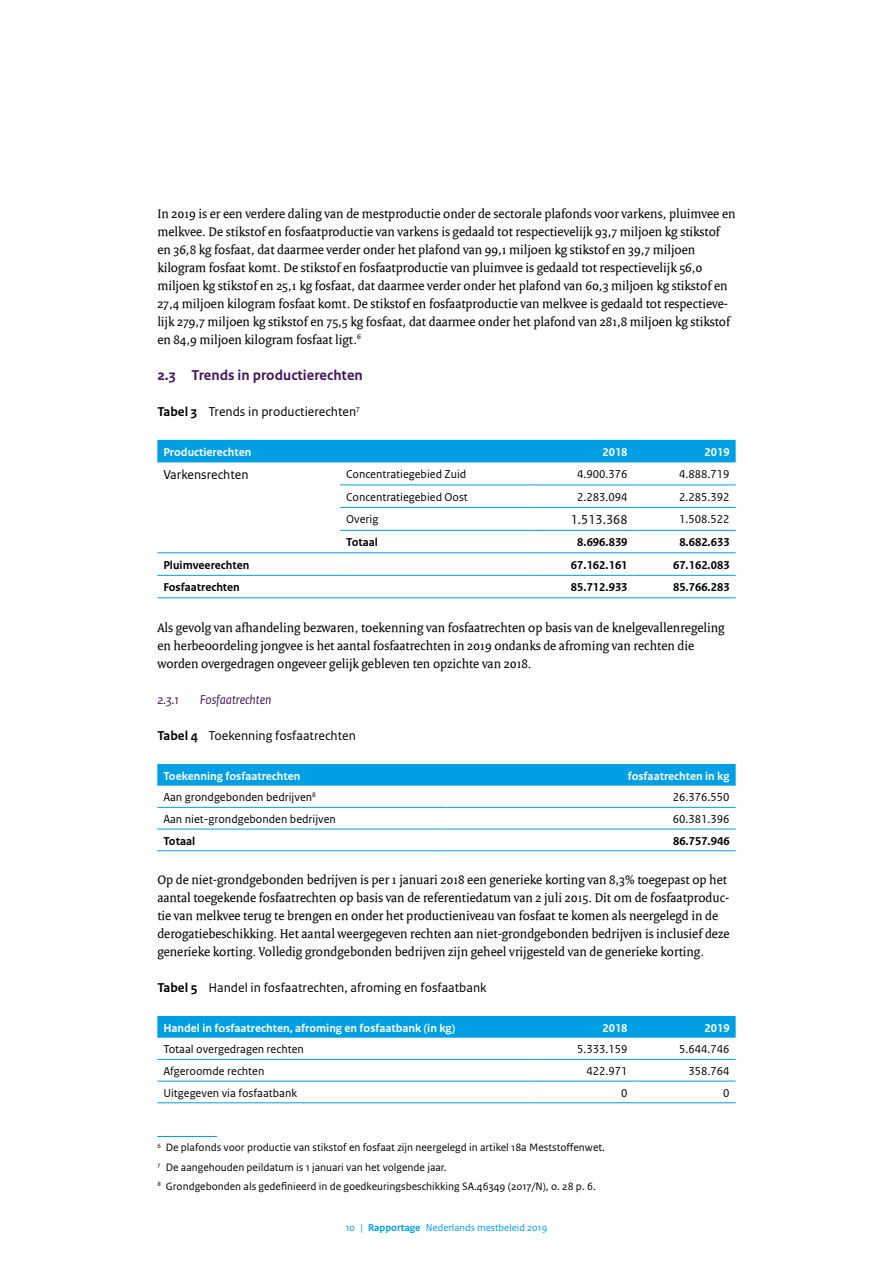
<style>
.page{position:relative;width:893px;height:1263px;background:#fff}
.page>*{position:absolute;margin:0;border:0;box-sizing:border-box;transform-origin:0 0}
.t1{font:700 15px "Rijksoverheid Sans Text";color:#44165d}
.t2{font:13.5px/18px "Rijksoverheid Serif";color:#000}
.t3{font:13.5px "Rijksoverheid Sans Text";color:#000}
.t4{font:italic 13.5px "Rijksoverheid Sans Text";color:#44165d}
.t5{font:12px "Rijksoverheid Sans Text";color:#000}
.t6{font:700 12px "Rijksoverheid Sans Text";color:#fff}
.t7{font:700 12px "Rijksoverheid Sans Text";color:#000}
.t8{font:11.25px/19.2px "Rijksoverheid Sans Text";color:#000}
.t9{font:10.5px "Rijksoverheid Sans Text";color:#009ee3}
.s1{font-weight:700}
</style>
<div class="page">
<div style="left:157px;top:440px;width:579px;height:22px;background:#009ee3"></div>
<hr style="left:340px;top:484px;width:191px;height:1px;background:#009ee3">
<hr style="left:531px;top:484px;width:103px;height:1px;background:#009ee3">
<hr style="left:634px;top:484px;width:102px;height:1px;background:#009ee3">
<hr style="left:340px;top:507px;width:191px;height:1px;background:#009ee3">
<hr style="left:531px;top:507px;width:103px;height:1px;background:#009ee3">
<hr style="left:634px;top:507px;width:102px;height:1px;background:#009ee3">
<hr style="left:531px;top:530px;width:103px;height:1px;background:#009ee3">
<hr style="left:634px;top:530px;width:102px;height:1px;background:#009ee3">
<hr style="left:157px;top:552px;width:183px;height:1px;background:#009ee3">
<hr style="left:531px;top:552px;width:103px;height:1px;background:#009ee3">
<hr style="left:634px;top:552px;width:102px;height:1px;background:#009ee3">
<hr style="left:157px;top:575px;width:183px;height:1px;background:#009ee3">
<hr style="left:340px;top:575px;width:191px;height:1px;background:#009ee3">
<hr style="left:531px;top:575px;width:103px;height:1px;background:#009ee3">
<hr style="left:634px;top:575px;width:102px;height:1px;background:#009ee3">
<hr style="left:157px;top:597px;width:183px;height:1px;background:#009ee3">
<hr style="left:340px;top:597px;width:191px;height:1px;background:#009ee3">
<hr style="left:531px;top:597px;width:103px;height:1px;background:#009ee3">
<hr style="left:634px;top:597px;width:102px;height:1px;background:#009ee3">
<hr style="left:340px;top:530px;width:191px;height:1px;background:#009ee3">
<hr style="left:340px;top:552px;width:191px;height:1px;background:#009ee3">
<div style="left:157px;top:764px;width:579px;height:22px;background:#009ee3"></div>
<hr style="left:157px;top:807px;width:289px;height:1px;background:#009ee3">
<hr style="left:446px;top:807px;width:290px;height:1px;background:#009ee3">
<hr style="left:157px;top:829px;width:289px;height:1px;background:#009ee3">
<hr style="left:446px;top:829px;width:290px;height:1px;background:#009ee3">
<hr style="left:157px;top:850px;width:289px;height:1px;background:#009ee3">
<hr style="left:446px;top:850px;width:290px;height:1px;background:#009ee3">
<div style="left:157px;top:1016px;width:579px;height:22px;background:#009ee3"></div>
<hr style="left:157px;top:1059px;width:374px;height:1px;background:#009ee3">
<hr style="left:531px;top:1059px;width:103px;height:1px;background:#009ee3">
<hr style="left:634px;top:1059px;width:102px;height:1px;background:#009ee3">
<hr style="left:157px;top:1081px;width:374px;height:1px;background:#009ee3">
<hr style="left:531px;top:1081px;width:103px;height:1px;background:#009ee3">
<hr style="left:634px;top:1081px;width:102px;height:1px;background:#009ee3">
<hr style="left:157px;top:1102px;width:374px;height:1px;background:#009ee3">
<hr style="left:531px;top:1102px;width:103px;height:1px;background:#009ee3">
<hr style="left:634px;top:1102px;width:102px;height:1px;background:#009ee3">
<hr style="left:157px;top:1136px;width:60px;height:1px;background:#009ee3">
<p class="t2" style="left:157px;top:204px;width:580px">In 2019 is er een verdere daling van de mestproductie onder de sectorale plafonds voor varkens, pluimvee en melkvee. De stikstof en fosfaatproductie van varkens is gedaald tot respectievelijk 93,7 miljoen kg stikstof en 36,8 kg fosfaat, dat daarmee verder onder het plafond van 99,1 miljoen kg stikstof en 39,7 miljoen kilogram fosfaat komt. De stikstof en fosfaatproductie van pluimvee is gedaald tot respectievelijk 56,0 miljoen kg stikstof en 25,1 kg fosfaat, dat daarmee verder onder het plafond van 60,3 miljoen kg stikstof en 27,4 miljoen kilogram fosfaat komt. De stikstof en fosfaatproductie van melkvee is gedaald tot respectieve&shy;lijk 279,7 miljoen kg stikstof en 75,5 kg fosfaat, dat daarmee onder het plafond van 281,8 miljoen kg stikstof en 84,9 miljoen kilogram fosfaat ligt.<sup>6</sup></p>
<p class="t1" style="left:157px;top:366px;width:207px">2.3 Trends in productierechten</p>
<p class="t3" style="left:157px;top:404px;width:204px"><span class="s1">Tabel 3</span> Trends in productierechten<sup>7</sup></p>
<p class="t6" style="left:163px;top:445px;width:90px">Productierechten</p>
<p class="t6" style="left:602px;top:445px;width:27px">2018</p>
<p class="t6" style="left:704px;top:445px;width:27px">2019</p>
<p class="t3" style="left:163px;top:467px;width:87px">Varkensrechten</p>
<p class="t5" style="left:346px;top:467px;width:122px">Concentratiegebied Zuid</p>
<p class="t5" style="left:577px;top:467px;width:52px">4.900.376</p>
<p class="t5" style="left:679px;top:467px;width:52px">4.888.719</p>
<p class="t5" style="left:346px;top:490px;width:123px">Concentratiegebied Oost</p>
<p class="t5" style="left:577px;top:490px;width:52px">2.283.094</p>
<p class="t5" style="left:679px;top:490px;width:52px">2.285.392</p>
<p class="t5" style="left:346px;top:512px;width:34px">Overig</p>
<p class="t3" style="left:571px;top:512px;width:58px">1.513.368</p>
<p class="t5" style="left:679px;top:512px;width:52px">1.508.522</p>
<p class="t7" style="left:346px;top:535px;width:33px">Totaal</p>
<p class="t7" style="left:577px;top:535px;width:52px">8.696.839</p>
<p class="t7" style="left:679px;top:535px;width:52px">8.682.633</p>
<p class="t7" style="left:163px;top:558px;width:88px">Pluimveerechten</p>
<p class="t7" style="left:571px;top:558px;width:58px">67.162.161</p>
<p class="t7" style="left:673px;top:558px;width:58px">67.162.083</p>
<p class="t7" style="left:163px;top:580px;width:78px">Fosfaatrechten</p>
<p class="t7" style="left:571px;top:580px;width:58px">85.712.933</p>
<p class="t7" style="left:673px;top:580px;width:58px">85.766.283</p>
<p class="t2" style="left:157px;top:618px;width:569px">Als gevolg van afhandeling bezwaren, toekenning van fosfaatrechten op basis van de knelgevallenregeling en herbeoordeling jongvee is het aantal fosfaatrechten in 2019 ondanks de afroming van rechten die worden overgedragen ongeveer gelijk gebleven ten opzichte van 2018.</p>
<p class="t4" style="left:157px;top:692px;width:23px">2.3.1</p>
<p class="t4" style="left:200px;top:692px;width:73px">Fosfaatrechten</p>
<p class="t3" style="left:157px;top:728px;width:200px"><span class="s1">Tabel 4</span> Toekenning fosfaatrechten</p>
<p class="t6" style="left:163px;top:769px;width:139px">Toekenning fosfaatrechten</p>
<p class="t6" style="left:628px;top:769px;width:103px">fosfaatrechten in kg</p>
<p class="t5" style="left:163px;top:790px;width:154px">Aan grondgebonden bedrijven<sup>8</sup></p>
<p class="t5" style="left:673px;top:790px;width:58px">26.376.550</p>
<p class="t5" style="left:163px;top:812px;width:174px">Aan niet-grondgebonden bedrijven</p>
<p class="t5" style="left:673px;top:812px;width:58px">60.381.396</p>
<p class="t7" style="left:163px;top:834px;width:33px">Totaal</p>
<p class="t7" style="left:673px;top:834px;width:58px">86.757.946</p>
<p class="t2" style="left:157px;top:870px;width:574px">Op de niet-grondgebonden bedrijven is per 1 januari 2018 een generieke korting van 8,3% toegepast op het aantal toegekende fosfaatrechten op basis van de referentiedatum van 2 juli 2015. Dit om de fosfaatproduc&shy;tie van melkvee terug te brengen en onder het productieniveau van fosfaat te komen als neergelegd in de derogatiebeschikking. Het aantal weergegeven rechten aan niet-grondgebonden bedrijven is inclusief deze generieke korting. Volledig grondgebonden bedrijven zijn geheel vrijgesteld van de generieke korting.</p>
<p class="t3" style="left:157px;top:980px;width:331px"><span class="s1">Tabel 5</span> Handel in fosfaatrechten, afroming en fosfaatbank</p>
<p class="t6" style="left:163px;top:1021px;width:293px">Handel in fosfaatrechten, afroming en fosfaatbank (in kg)</p>
<p class="t6" style="left:602px;top:1021px;width:27px">2018</p>
<p class="t6" style="left:704px;top:1021px;width:27px">2019</p>
<p class="t5" style="left:163px;top:1042px;width:142px">Totaal overgedragen rechten</p>
<p class="t5" style="left:577px;top:1042px;width:52px">5.333.159</p>
<p class="t5" style="left:679px;top:1042px;width:52px">5.644.746</p>
<p class="t5" style="left:163px;top:1064px;width:103px">Afgeroomde rechten</p>
<p class="t5" style="left:586px;top:1064px;width:43px">422.971</p>
<p class="t5" style="left:688px;top:1064px;width:43px">358.764</p>
<p class="t5" style="left:163px;top:1086px;width:135px">Uitgegeven via fosfaatbank</p>
<p class="t5" style="left:621px;top:1086px;width:8px">0</p>
<p class="t5" style="left:723px;top:1086px;width:8px">0</p>
<p class="t8" style="left:157px;top:1138px;width:449px"><sup>6</sup> De plafonds voor productie van stikstof en fosfaat zijn neergelegd in artikel 18a Meststoffenwet.<br><sup>7</sup> De aangehouden peildatum is 1 januari van het volgende jaar.<br><sup>8</sup> Grondgebonden als gedefinieerd in de goedkeuringsbeschikking SA.46349 (2017/N), o. 28 p. 6.</p>
<p class="t9" style="left:346px;top:1222px;width:203px">10 | <span class="s1">Rapportage</span> Nederlands mestbeleid 2019</p>
</div>
